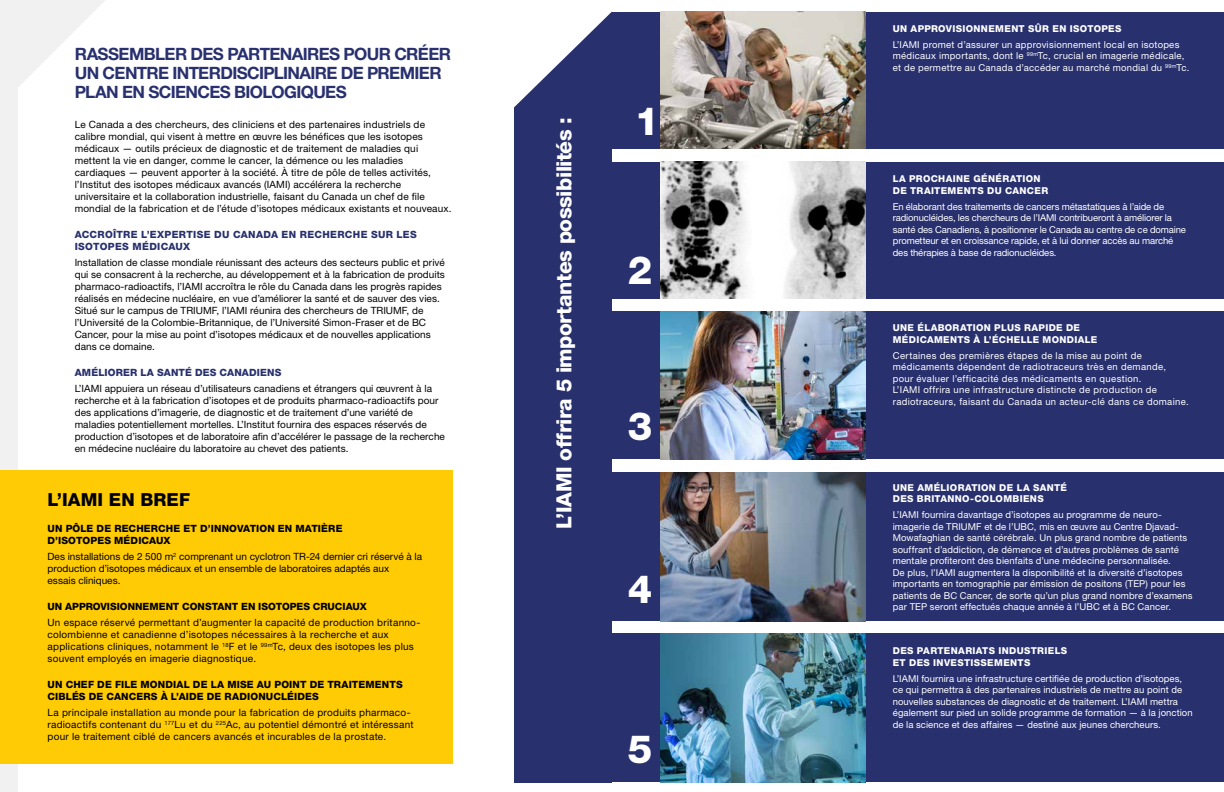
<style>
.page{position:relative;width:1224px;height:792px;background:#fff}
.page>*{position:absolute;margin:0;border:0;box-sizing:border-box;transform-origin:0 0}
.t1{font:800 39px "Helvetica Neue LT Pro";color:#fff}
.t2{font:800 21px "Helvetica Neue LT Pro";letter-spacing:-.02em;color:#fff}
.t3{font:800 18px "Helvetica Neue LT Pro";letter-spacing:.01em;color:#000101}
.t4{font:700 17px/19px "Helvetica Neue LT Pro";letter-spacing:-.04em;color:#28306e}
.t5{font:10px/12px "Helvetica Neue LT Pro";letter-spacing:.01em;color:#000}
.t6{font:10px/12px "Helvetica Neue LT Pro";letter-spacing:.025em;color:#000101}
.t7{font:800 10px/12px "Helvetica Neue LT Pro";letter-spacing:.01em;color:#000101}
.t8{font:10px/12px "Helvetica Neue LT Pro";color:#000101}
.t9{font:800 10px/12px "Helvetica Neue LT Pro";letter-spacing:.025em;color:#28306e}
.t10{font:9.5px/11.5px "Helvetica Neue LT Pro";letter-spacing:.01em;color:#fff}
.t11{font:9.5px/11.5px "Helvetica Neue LT Pro";letter-spacing:-.015em;color:#fff}
.t12{font:9.5px/11.5px "Helvetica Neue LT Pro";letter-spacing:.035em;color:#fff}
.t13{font:800 9.5px/11.5px "Helvetica Neue LT Pro";letter-spacing:.035em;color:#fff}
</style>
<div class="page">
<div style="left:599px;top:633px;width:625px;height:148px;background:#28306e"></div>
<div style="left:612px;top:12px;width:612px;height:137px;background:#28306e"></div>
<div style="left:609px;top:472px;width:615px;height:149px;background:#28306e"></div>
<div style="left:599px;top:312px;width:625px;height:147px;background:#28306e"></div>
<div style="left:514px;top:11px;width:98px;height:771px;background:#28306e"></div>
<div style="left:599px;top:162px;width:625px;height:137px;background:#28306e"></div>
<img style="left:661px;top:162px;width:204px;height:137px">
<img style="left:661px;top:312px;width:204px;height:148px">
<div style="left:0;top:0;width:18px;height:792px;background:#f1f1f2"></div>
<div style="left:0;top:470px;width:452px;height:293px;background:#ffcb05"></div>
<svg style="left:18px;top:0;width:87px;height:87px"></svg>
<img style="left:661px;top:12px;width:204px;height:137px">
<img style="left:661px;top:634px;width:205px;height:148px">
<svg style="left:514px;top:11px;width:98px;height:97px"></svg>
<img style="left:661px;top:472px;width:204px;height:149px">
<h3 class="t4" style="left:75px;top:44px;width:378px">RASSEMBLER DES PARTENAIRES POUR CRÉER<br>UN CENTRE INTERDISCIPLINAIRE DE PREMIER<br>PLAN EN SCIENCES BIOLOGIQUES</h3>
<p class="t5" style="left:75px;top:119px;width:378px">Le Canada a des chercheurs, des cliniciens et des partenaires industriels de calibre mondial, qui visent à mettre en œuvre les bénéfices que les isotopes médicaux — outils précieux de diagnostic et de traitement de maladies qui mettent la vie en danger, comme le cancer, la démence ou les maladies cardiaques — peuvent apporter à la société. À titre de pôle de telles activités, l’Institut des isotopes médicaux avancés (IAMI) accélérera la recherche universitaire et la collaboration industrielle, faisant du Canada un chef de file mondial de la fabrication et de l’étude d’isotopes médicaux existants et nouveaux.</p>
<p class="t9" style="left:75px;top:228px;width:344px">ACCROÎTRE L’EXPERTISE DU CANADA EN RECHERCHE SUR LES<br>ISOTOPES MÉDICAUX</p>
<p class="t5" style="left:75px;top:257px;width:372px">Installation de classe mondiale réunissant des acteurs des secteurs public et privé qui se consacrent à la recherche, au développement et à la fabrication de produits pharmaco-radioactifs, l’IAMI accroîtra le rôle du Canada dans les progrès rapides réalisés en médecine nucléaire, en vue d’améliorer la santé et de sauver des vies.<br>Situé sur le campus de TRIUMF, l’IAMI réunira des chercheurs de TRIUMF, de l’Université de la Colombie-Britannique, de l’Université Simon-Fraser et de BC Cancer, pour la mise au point d’isotopes médicaux et de nouvelles applications dans ce domaine.</p>
<p class="t9" style="left:75px;top:366px;width:208px">AMÉLIORER LA SANTÉ DES CANADIENS</p>
<p class="t5" style="left:75px;top:383px;width:372px">L’IAMI appuiera un réseau d’utilisateurs canadiens et étrangers qui œuvrent à la recherche et à la fabrication d’isotopes et de produits pharmaco-radioactifs pour des applications d’imagerie, de diagnostic et de traitement d’une variété de maladies potentiellement mortelles. L’Institut fournira des espaces réservés de production d’isotopes et de laboratoire afin d’accélérer le passage de la recherche en médecine nucléaire du laboratoire au chevet des patients.</p>
<h3 class="t3" style="left:48px;top:489px;width:144px">L’IAMI EN BREF</h3>
<p class="t7" style="left:48px;top:522px;width:297px">UN PÔLE DE RECHERCHE ET D’INNOVATION EN MATIÈRE<br>D’ISOTOPES MÉDICAUX</p>
<p class="t8" style="left:48px;top:550px;width:376px">Des installations de 2 500 m<sup>2</sup> comprenant un cyclotron TR-24 dernier cri réservé à la production d’isotopes médicaux et un ensemble de laboratoires adaptés aux<br>essais cliniques.</p>
<p class="t7" style="left:48px;top:600px;width:321px">UN APPROVISIONNEMENT CONSTANT EN ISOTOPES CRUCIAUX</p>
<p class="t6" style="left:48px;top:616px;width:374px">Un espace réservé permettant d’augmenter la capacité de production britanno&shy;colombienne et canadienne d’isotopes nécessaires à la recherche et aux applications cliniques, notamment le <sup>18</sup>F et le <sup>99m</sup>Tc, deux des isotopes les plus souvent employés en imagerie diagnostique.</p>
<p class="t7" style="left:48px;top:678px;width:357px">UN CHEF DE FILE MONDIAL DE LA MISE AU POINT DE TRAITEMENTS<br>CIBLÉS DE CANCERS À L’AIDE DE RADIONUCLÉIDES</p>
<p class="t6" style="left:48px;top:706px;width:368px">La principale installation au monde pour la fabrication de produits pharmaco&shy;radioactifs contenant du <sup>177</sup>Lu et du <sup>225</sup>Ac, au potentiel démontré et intéressant pour le traitement ciblé de cancers avancés et incurables de la prostate.</p>
<h2 class="t2" style="left:552px;top:529px;width:414px;rotate:-90deg">L’IAMI offrira 5 importantes possibilités :</h2>
<h1 class="t1" style="left:635px;top:98px;width:26px">1</h1>
<h1 class="t1" style="left:628px;top:247px;width:26px">2</h1>
<h1 class="t1" style="left:628px;top:403px;width:26px">3</h1>
<h1 class="t1" style="left:628px;top:566px;width:26px">4</h1>
<h1 class="t1" style="left:628px;top:726px;width:26px">5</h1>
<p class="t13" style="left:893px;top:23px;width:230px">UN APPROVISIONNEMENT SÛR EN ISOTOPES</p>
<p class="t10" style="left:893px;top:39px;width:298px">L’IAMI promet d’assurer un approvisionnement local en isotopes médicaux importants, dont le <sup>99m</sup>Tc, crucial en imagerie médicale, et de permettre au Canada d’accéder au marché mondial du <sup>99m</sup>Tc.</p>
<p class="t13" style="left:893px;top:173px;width:157px">LA PROCHAINE GÉNÉRATION<br>DE TRAITEMENTS DU CANCER</p>
<p class="t11" style="left:893px;top:200px;width:295px">En élaborant des traitements de cancers métastatiques à l’aide de radionucléides, les chercheurs de l’IAMI contribueront à améliorer la santé des Canadiens, à positionner le Canada au centre de ce domaine prometteur et en croissance rapide, et à lui donner accès au marché des thérapies à base de radionucléides.</p>
<p class="t13" style="left:893px;top:322px;width:206px">UNE ÉLABORATION PLUS RAPIDE DE<br>MÉDICAMENTS À L’ÉCHELLE MONDIALE</p>
<p class="t12" style="left:893px;top:350px;width:298px">Certaines des premières étapes de la mise au point de médicaments dépendent de radiotraceurs très en demande, pour évaluer l’efficacité des médicaments en question.<br>L’IAMI offrira une infrastructure distincte de production de radiotraceurs, faisant du Canada un acteur-clé dans ce domaine.</p>
<p class="t13" style="left:893px;top:482px;width:176px">UNE AMÉLIORATION DE LA SANTÉ<br>DES BRITANNO-COLOMBIENS</p>
<p class="t10" style="left:893px;top:509px;width:301px">L’IAMI fournira davantage d’isotopes au programme de neuro&shy;imagerie de TRIUMF et de l’UBC, mis en œuvre au Centre Djavad-Mowafaghian de santé cérébrale. Un plus grand nombre de patients souffrant d’addiction, de démence et d’autres problèmes de santé mentale profiteront des bienfaits d’une médecine personnalisée.<br>De plus, l’IAMI augmentera la disponibilité et la diversité d’isotopes importants en tomographie par émission de positons (TEP) pour les patients de BC Cancer, de sorte qu’un plus grand nombre d’examens par TEP seront effectués chaque année à l’UBC et à BC Cancer.</p>
<p class="t13" style="left:893px;top:645px;width:176px">DES PARTENARIATS INDUSTRIELS<br>ET DES INVESTISSEMENTS</p>
<p class="t10" style="left:893px;top:673px;width:301px">L’IAMI fournira une infrastructure certifiée de production d’isotopes, ce qui permettra à des partenaires industriels de mettre au point de nouvelles substances de diagnostic et de traitement. L’IAMI mettra également sur pied un solide programme de formation — à la jonction de la science et des affaires — destiné aux jeunes chercheurs.</p>
</div>
